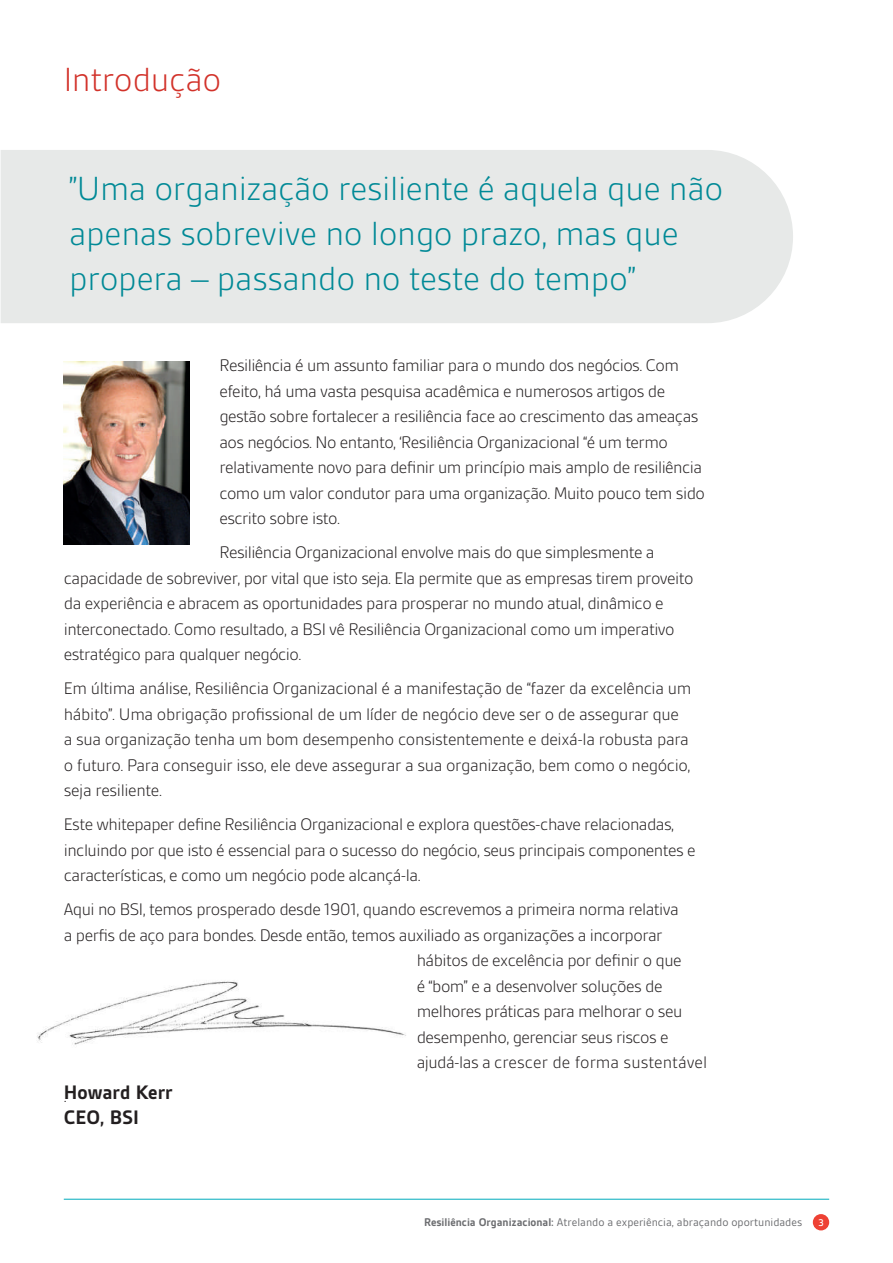
<style>
.page{position:relative;width:893px;height:1263px;background:#fff}
.page>*{position:absolute;margin:0;border:0;box-sizing:border-box;transform-origin:0 0}
.t1{font:300 36px/45px "BSI Gesta";letter-spacing:-.01em;color:#008996}
.t2{font:300 36px "BSI Gesta";letter-spacing:-.01em;color:#d2322a}
.t3{font:700 21px/25.2px "BSI Gesta";color:#231f20}
.t4{font:300 18px/25.5px "BSI Gesta";letter-spacing:-.03em;color:#231f20}
.t5{font:300 18px "BSI Gesta";color:#231f20}
.t6{font:12px "BSI Gesta";color:#6c6d70}
.t7{font:500 10.5px "BSI Gesta";color:#fff}
.s1{font-weight:700}
</style>
<div class="page">
<div style="left:813px;top:1214px;width:16px;height:16px;background:#ee4134;border-radius:50%"></div>
<hr style="left:64px;top:1199px;width:765px;height:1px;background:#00acbc">
<div style="left:1px;top:150px;width:792px;height:173px;background:#e7e9e8"></div>
<img style="left:64px;top:361px;width:126px;height:183px">
<img style="left:37px;top:981px;width:369px;height:64px">
<h1 class="t2" style="left:64px;top:61px;width:159px">Introdução</h1>
<h1 class="t1" style="left:69px;top:166px;width:656px">”Uma organização resiliente é aquela que não apenas sobrevive no longo prazo, mas que propera – passando no teste do tempo”</h1>
<p class="t4" style="left:219px;top:353px;width:487px">Resiliência é um assunto familiar para o mundo dos negócios. Com efeito, há uma vasta pesquisa acadêmica e numerosos artigos de gestão sobre fortalecer a resiliência face ao crescimento das ameaças aos negócios. No entanto, ‘Resiliência Organizacional “é um termo relativamente novo para definir um princípio mais amplo de resiliência como um valor condutor para uma organização. Muito pouco tem sido escrito sobre isto.</p>
<p class="t4" style="left:64px;top:540px;width:631px;text-indent:156px">Resiliência Organizacional envolve mais do que simplesmente a capacidade de sobreviver, por vital que isto seja. Ela permite que as empresas tirem proveito da experiência e abracem as oportunidades para prosperar no mundo atual, dinâmico e interconectado. Como resultado, a BSI vê Resiliência Organizacional como um imperativo estratégico para qualquer negócio.</p>
<p class="t4" style="left:64px;top:676px;width:629px">Em última análise, Resiliência Organizacional é a manifestação de “fazer da excelência um hábito”. Uma obrigação profissional de um líder de negócio deve ser o de assegurar que a sua organização tenha um bom desempenho consistentemente e deixá-la robusta para o futuro. Para conseguir isso, ele deve assegurar a sua organização, bem como o negócio, seja resiliente.</p>
<p class="t4" style="left:64px;top:812px;width:633px">Este whitepaper define Resiliência Organizacional e explora questões-chave relacionadas, incluindo por que isto é essencial para o sucesso do negócio, seus principais componentes e características, e como um negócio pode alcançá-la.</p>
<p class="t4" style="left:64px;top:897px;width:617px">Aqui no BSI, temos prosperado desde 1901, quando escrevemos a primeira norma relativa</p>
<p class="t4" style="left:64px;top:922px;width:600px">a perfis de aço para bondes. Desde então, temos auxiliado as organizações a incorporar</p>
<p class="t4" style="left:417px;top:948px;width:267px">hábitos de excelência por definir o que</p>
<p class="t4" style="left:417px;top:973px;width:247px">é “bom” e a desenvolver soluções de</p>
<p class="t4" style="left:417px;top:999px;width:267px">melhores práticas para melhorar o seu</p>
<p class="t4" style="left:417px;top:1024px;width:254px">desempenho, gerenciar seus riscos e</p>
<p class="t5" style="left:417px;top:1053px;width:292px">ajudá-las a crescer de forma sustentável</p>
<p class="t4" style="left:64px;top:1084px;width:4px">.</p>
<p class="t3" style="left:64px;top:1079px;width:110px">Howard Kerr<br>CEO, BSI</p>
<p class="t6" style="left:424px;top:1216px;width:380px"><span class="s1">Resiliência Organizacional:</span> Atrelando a experiência, abraçando oportunidades</p>
<p class="t7" style="left:818px;top:1217px;width:7px">3</p>
</div>
